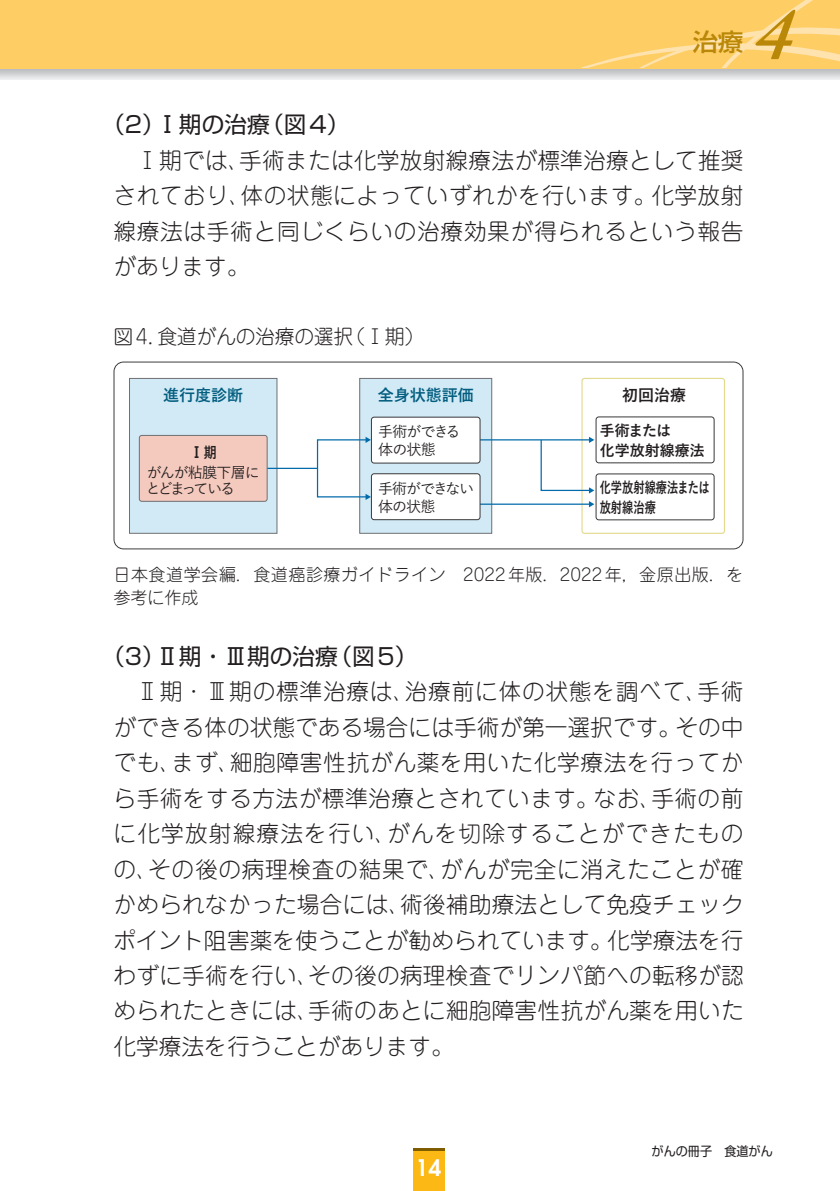
<style>
.page{position:relative;width:840px;height:1191px;background:#fff}
.page>*{position:absolute;margin:0;border:0;box-sizing:border-box;transform-origin:0 0}
.t1{font:italic 600 76.6px "Adobe Caslon Pro";color:#ba8808}
.t2{font:500 24.2px "Shin Go Pro";color:#ba8808;scale:1.05 1}
.t3{font:300 22.6px/35.4px "Jun 101 Pro";letter-spacing:.01em;color:#231f20;text-align:justify}
.t4{font:22.6px "Shin Go Pr 6";color:#231f20}
.t5{font:600 22.6px "Avant Garde";color:#fff}
.t6{font:300 19.8px "Jun 101 Pro";letter-spacing:-.015em;color:#231f20}
.t7{font:300 17px/22.6px "Jun 101 Pro";letter-spacing:.03em;color:#231f20}
.t8{font:700 16px "Yu Go";color:#045e80}
.t9{font:700 16px "Yu Go";color:#231f20}
.t10{font:500 15px/18px "Yu Go";letter-spacing:-.07em;color:#231f20}
.t11{font:700 15px/20px "Yu Go";color:#231f20;scale:.75 1}
.t12{font:500 15px/16px "Yu Go";letter-spacing:-.1em;color:#231f20}
.t13{font:700 15px/20px "Yu Go";color:#231f20}
.t14{font:700 15px "Gothic MB101 Pro De";color:#231f20;scale:.88 1}
.t15{font:12.8px "Shin Go Pro";color:#231f20;scale:.95 1}
.s1{font-family:"Yu Go"}
</style>
<div class="page">
<div style="left:413px;top:1148px;width:31px;height:26px;background:#7f5c00"></div>
<div style="left:413px;top:1151px;width:31px;height:40px;background:#fcb814"></div>
<img style="left:0;top:68px;width:839px;height:11px">
<div style="left:0;top:0;width:839px;height:68px;background:#fecd64"></div>
<svg style="left:113px;top:361px;width:630px;height:188px"></svg>
<div style="left:581px;top:378px;width:143px;height:155px;background:#fff;border-radius:3px"></div>
<div style="left:581px;top:378px;width:143px;height:156px;border:1px solid #e4da8f;border-radius:3px"></div>
<hr style="left:463px;top:439px;width:126px;height:1px;background:#036baa">
<hr style="left:454px;top:503px;width:135px;height:2px;background:#036baa">
<svg style="left:588px;top:501px;width:6px;height:6px"></svg>
<div style="left:595px;top:417px;width:119px;height:46px;border:1px solid #3a393a;border-radius:3px"></div>
<div style="left:595px;top:474px;width:119px;height:46px;border:1px solid #3a393a;border-radius:3px"></div>
<hr style="left:197px;top:468px;width:120px;height:1px;background:#036baa">
<svg style="left:539px;top:437px;width:55px;height:56px"></svg>
<div style="left:139px;top:435px;width:128px;height:66px;background:#f5cabe;border-radius:3px"></div>
<div style="left:139px;top:435px;width:128px;height:66px;border:1px solid #6f7073;border-radius:3px"></div>
<div style="left:371px;top:474px;width:109px;height:45px;background:#fff;border-radius:3px"></div>
<div style="left:371px;top:473px;width:109px;height:47px;border:1px solid #3a393a;border-radius:3px"></div>
<div style="left:371px;top:417px;width:109px;height:46px;background:#fff;border-radius:3px"></div>
<div style="left:371px;top:417px;width:109px;height:46px;border:1px solid #3a393a;border-radius:3px"></div>
<div style="left:317px;top:439px;width:50px;height:58px;border:1px solid #036baa"></div>
<svg style="left:365px;top:494px;width:6px;height:6px"></svg>
<svg style="left:365px;top:437px;width:6px;height:6px"></svg>
<svg style="left:581px;top:0;width:259px;height:68px"></svg>
<p class="t2" style="left:692px;top:22px;width:50px">治療</p>
<h1 class="t1" style="left:754px;top:-12px;width:40px">4</h1>
<p class="t4" style="left:102px;top:106px;width:249px">（2）Ⅰ期の治療（図4）</p>
<p class="t3" style="left:113px;top:140px;width:631px;text-indent:23px">Ⅰ期では、手術または化学放射線療法が標準治療として推奨されており、体の状態によっていずれかを行います。化学放射線療法は手術と同じくらいの治療効果が得られるという報告があります。</p>
<p class="t6" style="left:113px;top:320px;width:312px">図4．食道がんの治療の選択（Ⅰ期）</p>
<p class="t8" style="left:377px;top:386px;width:97px">全身状態評価</p>
<p class="t8" style="left:163px;top:386px;width:81px">進行度診断</p>
<p class="t9" style="left:621px;top:386px;width:65px">初回治療</p>
<p class="t14" style="left:190px;top:440px;width:32px">Ⅰ<span class="s1">期</span></p>
<p class="t12" style="left:146px;top:462px;width:115px">がんが粘膜下層にとどまっている</p>
<p class="t10" style="left:378px;top:420px;width:84px">手術ができる体の状態</p>
<p class="t10" style="left:378px;top:477px;width:97px">手術ができない体の状態　</p>
<p class="t13" style="left:599px;top:420px;width:106px">手術または<br>化学放射線療法</p>
<p class="t11" style="left:599px;top:477px;width:148px">化学放射線療法または放射線治療</p>
<p class="t7" style="left:113px;top:561px;width:631px">日本食道学会編．食道癌診療ガイドライン　2022年版．2022年，金原出版．を参考に作成</p>
<p class="t4" style="left:102px;top:638px;width:317px">（3）Ⅱ期・Ⅲ期の治療（図5）</p>
<p class="t3" style="left:113px;top:671px;width:631px;text-indent:23px">Ⅱ期・Ⅲ期の標準治療は、治療前に体の状態を調べて、手術ができる体の状態である場合には手術が第一選択です。その中でも、まず、細胞障害性抗がん薬を用いた化学療法を行ってから手術をする方法が標準治療とされています。なお、手術の前に化学放射線療法を行い、がんを切除することができたものの、その後の病理検査の結果で、がんが完全に消えたことが確かめられなかった場合には、術後補助療法として免疫チェックポイント阻害薬を使うことが勧められています。化学療法を行わずに手術を行い、その後の病理検査でリンパ節への転移が認められたときには、手術のあとに細胞障害性抗がん薬を用いた化学療法を行うことがあります。</p>
<p class="t5" style="left:415px;top:1152px;width:27px">14</p>
<p class="t15" style="left:651px;top:1140px;width:129px">がんの冊子　食道がん</p>
</div>
